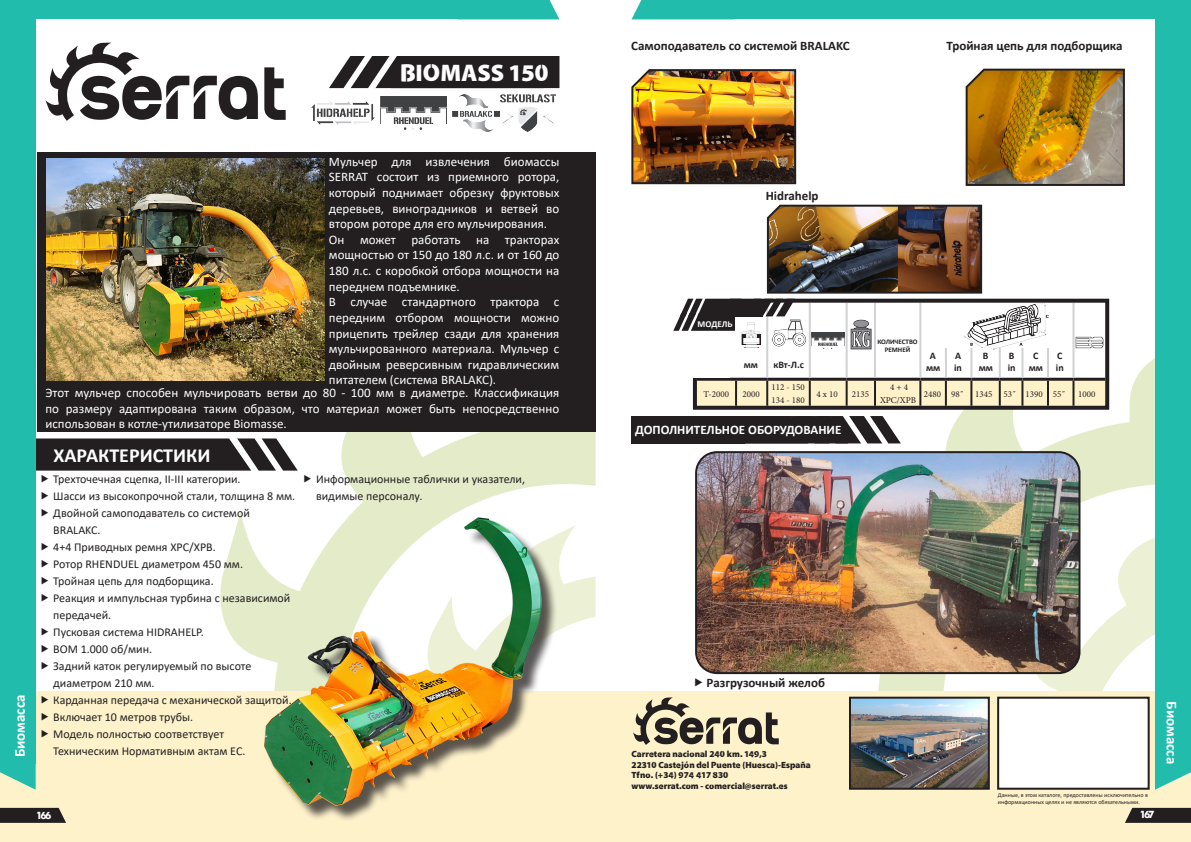
<style>
.page{position:relative;width:1191px;height:842px;background:#fff}
.page>*{position:absolute;margin:0;border:0;box-sizing:border-box;transform-origin:0 0}
.Título_Máquina{font:900 24px "Cleanvertising";color:#fff}
.t1{font:700 20px "Calibri";color:#fff}
.t2{font:700 15px "Calibri";color:#fff}
.Parrafo_Descripcion_RusoBlanco{font:13px/15.6px "Calibri";color:#fff;text-align:justify}
.Parrafo_CT_Derecha{font:700 13px "Calibri";color:#231f20}
.Titulo_opción_Ruso{font:700 13px "Calibri";color:#fff}
.t3{font:12px/17px "Calibri";color:#231f20}
.Parrafo_ABC{font:700 10px "Calibri";color:#231f20}
.t4{font:700 10px "Futura";letter-spacing:-.19em;color:#fff}
.t5{font:900 9px/10.8px "Cleanvertising";color:#231f20}
.Parrafo_Tabla{font:9px/12.8px "Minion Pro";color:#231f20}
.Titulo_tabla{font:700 9px "Calibri";color:#fff}
.Parrafo_ABC_correas{font:700 7px "Calibri";color:#231f20}
.t6{font:6px/7.2px "Calibri";color:#231f20}
</style>
<div class="page">
<svg style="left:341px;top:432px;width:254px;height:70px;fill:#e4ebc9"></svg>
<div style="left:0;top:691px;width:595px;height:151px;background:#fef2cb"></div>
<svg style="left:0;top:808px;width:66px;height:15px"></svg>
<svg style="left:789px;top:344px;width:366px;height:347px"></svg>
<svg style="left:994px;top:525px;width:161px;height:166px"></svg>
<div style="left:595px;top:691px;width:596px;height:151px;background:#fef2cb"></div>
<svg style="left:264px;top:67px;width:22px;height:53px"></svg>
<svg style="left:45px;top:43px;width:213px;height:78px"></svg>
<div style="left:998px;top:698px;width:150px;height:91px;background:#fff"></div>
<div style="left:997px;top:697px;width:152px;height:93px;border:2px solid #231f20"></div>
<img style="left:852px;top:700px;width:134px;height:87px">
<div style="left:849px;top:697px;width:140px;height:93px;border:2px solid #231f20"></div>
<svg style="left:646px;top:697px;width:132px;height:48px"></svg>
<svg style="left:1125px;top:808px;width:66px;height:15px"></svg>
<div style="left:458px;top:0;width:101px;height:19px;background:#22bcac"></div>
<div style="left:0;top:0;width:458px;height:19px;background:#22bcac"></div>
<div style="left:631px;top:0;width:102px;height:19px;background:#22bcac"></div>
<div style="left:733px;top:0;width:458px;height:19px;background:#22bcac"></div>
<svg style="left:0;top:764px;width:36px;height:26px"></svg>
<div style="left:0;top:0;width:36px;height:764px;background:#22bcac"></div>
<svg style="left:1155px;top:764px;width:36px;height:26px"></svg>
<div style="left:1155px;top:0;width:36px;height:764px;background:#22bcac"></div>
<svg style="left:329px;top:56px;width:230px;height:32px;background:#3b3738"></svg>
<div style="left:37px;top:152px;width:558px;height:280px;background:#231f20"></div>
<img style="left:47px;top:158px;width:278px;height:223px">
<img style="left:452px;top:94px;width:103px;height:38px">
<img style="left:381px;top:97px;width:65px;height:32px">
<img style="left:312px;top:102px;width:63px;height:23px">
<img style="left:631px;top:69px;width:166px;height:116px">
<img style="left:965px;top:68px;width:160px;height:118px">
<div style="left:693px;top:299px;width:416px;height:111px;border:4px solid #231f20"></div>
<svg style="left:673px;top:204px;width:432px;height:202px"></svg>
<img style="left:740px;top:321px;width:22px;height:30px">
<img style="left:1075px;top:337px;width:28px;height:11px">
<img style="left:850px;top:319px;width:21px;height:30px">
<img style="left:772px;top:317px;width:35px;height:31px">
<img style="left:698px;top:452px;width:381px;height:221px">
<div style="left:695px;top:451px;width:385px;height:223px;border:2px solid #231f20;border-radius:21px"></div>
<img style="left:812px;top:333px;width:32px;height:16px">
<img style="left:220px;top:502px;width:426px;height:318px">
<div style="left:631px;top:416px;width:114px;height:27px;background:#231f20"></div>
<svg style="left:745px;top:416px;width:156px;height:27px;background:#413e3f"></svg>
<div style="left:738px;top:359px;width:25px;height:14px;background:#fff"></div>
<div style="left:921px;top:362px;width:23px;height:13px;background:#fff"></div>
<div style="left:974px;top:362px;width:23px;height:13px;background:#fff"></div>
<div style="left:1025px;top:362px;width:21px;height:13px;background:#fff"></div>
<div style="left:770px;top:359px;width:37px;height:14px;background:#fff"></div>
<svg style="left:36px;top:438px;width:262px;height:33px;background:#3d3a3a"></svg>
<p class="Título_Máquina" style="left:401px;top:53px;width:150px">BIOMASS 150</p>
<p class="Parrafo_Descripcion_RusoBlanco" style="left:329px;top:153px;width:232px">Мульчер для извлечения биомассы SERRAT состоит из приемного ротора, который поднимает обрезку фруктовых деревьев, виноградников и ветвей во втором роторе для его мульчирования.</p>
<p class="Parrafo_Descripcion_RusoBlanco" style="left:329px;top:231px;width:232px">Он может работать на тракторах мощностью от 150 до 180 л.с. и от 160 до 180 л.с. с коробкой отбора мощности на переднем подъемнике.</p>
<p class="Parrafo_Descripcion_RusoBlanco" style="left:329px;top:294px;width:232px">В случае стандартного трактора с передним отбором мощности можно прицепить трейлер сзади для хранения мульчированного материала. Мульчер с двойным реверсивным гидравлическим питателем (система BRALAKC).</p>
<p class="Parrafo_Descripcion_RusoBlanco" style="left:45px;top:384px;width:515px">Этот мульчер способен мульчировать ветви до 80 - 100 мм в диаметре. Классификация по размеру адаптирована таким образом, что материал может быть непосредственно использован в котле-утилизаторе Biomasse.</p>
<h2 class="t1" style="left:53px;top:441px;width:159px">ХАРАКТЕРИСТИКИ</h2>
<p class="Parrafo_CT_Derecha" style="left:631px;top:37px;width:220px">Самоподаватель со системой BRALAKC</p>
<p class="Parrafo_CT_Derecha" style="left:946px;top:37px;width:177px">Тройная цепь для подборщика</p>
<p class="Parrafo_CT_Derecha" style="left:765px;top:187px;width:54px">Hidrahelp</p>
<p class="Titulo_tabla" style="left:697px;top:317px;width:36px">МОДЕЛЬ</p>
<p class="Parrafo_ABC" style="left:743px;top:358px;width:16px">мм</p>
<p class="Parrafo_ABC" style="left:773px;top:357px;width:32px">кВт-Л.с</p>
<p class="Parrafo_ABC_correas" style="left:877px;top:337px;width:42px">КОЛИЧЕСТВО</p>
<p class="Parrafo_ABC_correas" style="left:884px;top:345px;width:27px">РЕМНЕЙ</p>
<p class="Parrafo_ABC" style="left:1033px;top:349px;width:7px">C</p>
<p class="Parrafo_ABC" style="left:1027px;top:361px;width:18px">mm</p>
<p class="Parrafo_ABC" style="left:929px;top:349px;width:8px">A</p>
<p class="Parrafo_ABC" style="left:924px;top:361px;width:18px">mm</p>
<p class="Parrafo_ABC" style="left:955px;top:349px;width:8px">A</p>
<p class="Parrafo_ABC" style="left:954px;top:361px;width:9px">in</p>
<p class="Parrafo_ABC" style="left:982px;top:349px;width:7px">B</p>
<p class="Parrafo_ABC" style="left:977px;top:361px;width:18px">mm</p>
<p class="Parrafo_ABC" style="left:1008px;top:349px;width:7px">B</p>
<p class="Parrafo_ABC" style="left:1007px;top:361px;width:9px">in</p>
<p class="Parrafo_ABC" style="left:926px;top:361px;width:16px">мм</p>
<p class="Parrafo_ABC" style="left:978px;top:361px;width:16px">мм</p>
<p class="Parrafo_ABC" style="left:1028px;top:361px;width:16px">мм</p>
<p class="Parrafo_ABC" style="left:1057px;top:349px;width:7px">C</p>
<p class="Parrafo_ABC" style="left:1056px;top:361px;width:9px">in</p>
<p class="Parrafo_Tabla" style="left:703px;top:388px;width:27px">T-2000</p>
<p class="Parrafo_Tabla" style="left:742px;top:388px;width:19px">2000</p>
<p class="Parrafo_Tabla" style="left:771px;top:381px;width:35px">112 - 150<br>134 - 180</p>
<p class="Parrafo_Tabla" style="left:816px;top:388px;width:23px">4 x 10</p>
<p class="Parrafo_Tabla" style="left:852px;top:388px;width:19px">2135</p>
<p class="Parrafo_Tabla" style="left:880px;top:381px;width:38px;text-align:center">4 + 4<br>XPC/XPB</p>
<p class="Parrafo_Tabla" style="left:924px;top:388px;width:19px">2480</p>
<p class="Parrafo_Tabla" style="left:951px;top:388px;width:14px">98˝</p>
<p class="Parrafo_Tabla" style="left:975px;top:388px;width:19px">1345</p>
<p class="Parrafo_Tabla" style="left:1003px;top:388px;width:14px">53˝</p>
<p class="Parrafo_Tabla" style="left:1025px;top:388px;width:19px">1390</p>
<p class="Parrafo_Tabla" style="left:1052px;top:388px;width:14px">55˝</p>
<p class="Parrafo_Tabla" style="left:1078px;top:388px;width:19px">1000</p>
<p class="Titulo_opción_Ruso" style="left:635px;top:420px;width:208px">ДОПОЛНИТЕЛЬНОЕ OБОРУДОВАНИЕ</p>
<p class="t3" style="left:316px;top:470px;width:210px">Информационные таблички и указатели, видимые персоналу.</p>
<p class="t3" style="left:53px;top:470px;width:189px">Трехточечная сцепка, II-III категории.</p>
<p class="t3" style="left:53px;top:487px;width:243px">Шасси из высокопрочной стали, толщина 8 мм.</p>
<p class="t3" style="left:53px;top:504px;width:198px">Двойной самоподаватель со системой<br>BRALAKC.</p>
<p class="t3" style="left:53px;top:538px;width:164px">4+4 Приводных ремня XPC/XPB.</p>
<p class="t3" style="left:53px;top:555px;width:191px">Ротор RHENDUEL диаметром 450 мм.</p>
<p class="t3" style="left:53px;top:572px;width:162px">Тройная цепь для подборщика.</p>
<p class="t3" style="left:53px;top:589px;width:239px">Реакция и импульсная турбина с независимой передачей.</p>
<p class="t3" style="left:53px;top:623px;width:152px">Пусковая система HIDRAHELP.</p>
<p class="t3" style="left:53px;top:640px;width:100px">ВОМ 1.000 об/мин.</p>
<p class="t3" style="left:53px;top:657px;width:200px">Задний каток регулируемый по высоте диаметром 210 мм.</p>
<p class="t3" style="left:53px;top:691px;width:240px">Карданная передача с механической защитой.</p>
<p class="t3" style="left:53px;top:708px;width:141px">Включает 10 метров трубы.</p>
<p class="t3" style="left:53px;top:725px;width:194px">Модель полностью соответствует<br>Техническим Нормативным актам EC.</p>
<p class="Parrafo_CT_Derecha" style="left:706px;top:673px;width:120px">Разгрузочный желоб</p>
<p class="t2" style="left:9px;top:757px;width:64px;rotate:-90deg">Биомасса</p>
<p class="t2" style="left:1182px;top:701px;width:64px;rotate:90deg">Биомасса</p>
<p class="t5" style="left:631px;top:747px;width:181px">Carretera nacional 240 km. 149,3<br>22310 Castejón del Puente (Huesca)-España Tfno. (+34) 974 417 830<br>www.serrat.com - comercial@serrat.es</p>
<p class="t4" style="left:36px;top:808px;width:17px">166</p>
<p class="t6" style="left:998px;top:791px;width:151px">Данные, в этом каталоге, предоставлены исключительно в информационных целях и не являются обязательными.</p>
<p class="t4" style="left:1139px;top:807px;width:16px">167</p>
</div>
